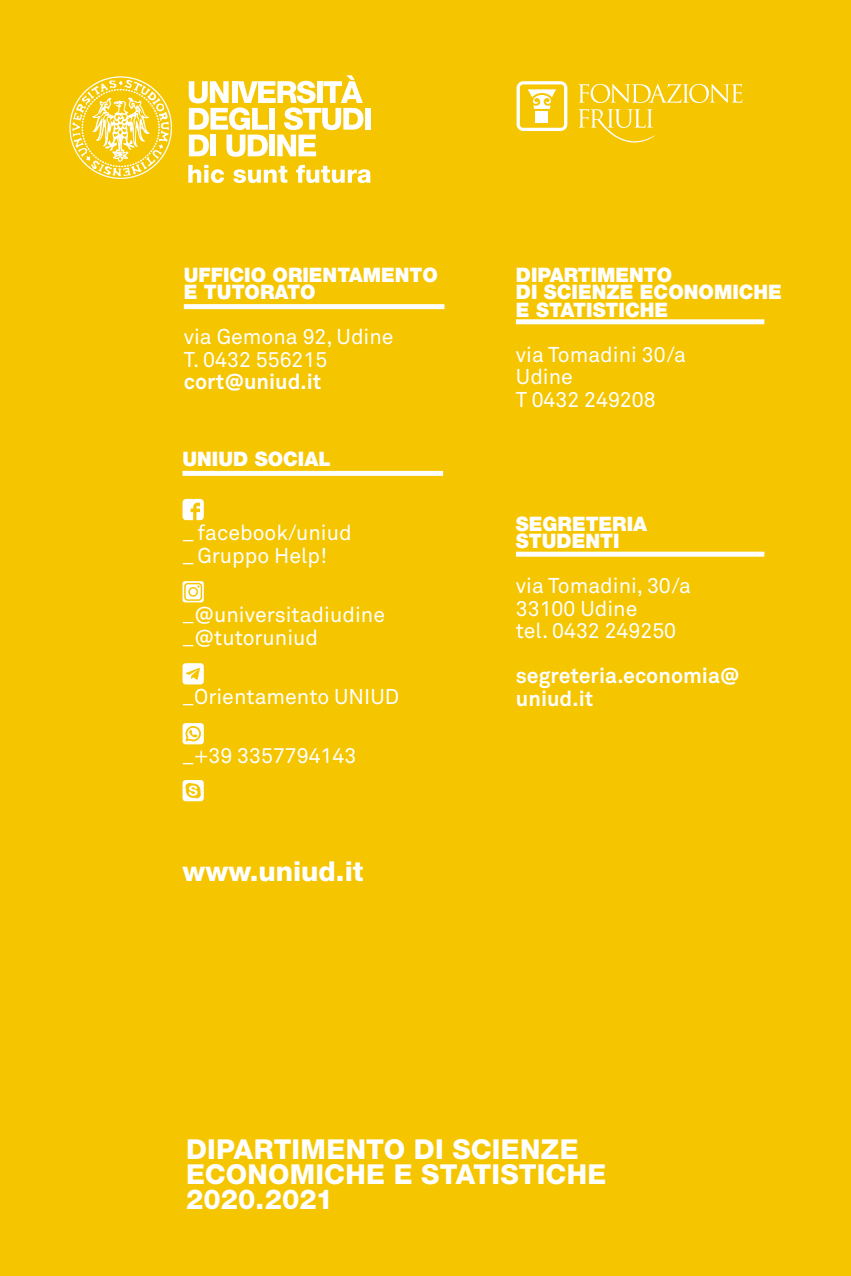
<style>
.page{position:relative;width:851px;height:1276px;background:#fff}
.page>*{position:absolute;margin:0;border:0;box-sizing:border-box;transform-origin:0 0}
.t1{font:800 27.5px/25px "Helvetica Neue LT Std";letter-spacing:.005em;color:#fff}
.t2{font:21.25px/22.5px "Akkurat";color:#fff}
.t3{font:700 21.25px/22.5px "Akkurat";color:#fff}
.t4{font:900 20px/17.5px "Helvetica Neue LT Std";color:#fff}
</style>
<div class="page">
<div style="left:0;top:0;width:850px;height:1276px;background:#f5c500"></div>
<svg style="left:69px;top:76px;width:103px;height:103px"></svg>
<div style="left:365px;top:108px;width:5px;height:22px;background:#fff"></div>
<svg style="left:189px;top:75px;width:174px;height:82px"></svg>
<svg style="left:188px;top:165px;width:36px;height:18px"></svg>
<svg style="left:233px;top:166px;width:54px;height:17px"></svg>
<svg style="left:296px;top:165px;width:75px;height:18px"></svg>
<div style="left:516px;top:319px;width:248px;height:5px;background:#fff"></div>
<div style="left:516px;top:552px;width:248px;height:5px;background:#fff"></div>
<svg style="left:516px;top:81px;width:51px;height:50px"></svg>
<div style="left:535px;top:112px;width:13px;height:11px;background:#fff"></div>
<svg style="left:578px;top:84px;width:164px;height:19px"></svg>
<svg style="left:578px;top:109px;width:76px;height:34px"></svg>
<div style="left:184px;top:304px;width:260px;height:5px;background:#fff"></div>
<div style="left:182px;top:471px;width:261px;height:5px;background:#fff"></div>
<svg style="left:182px;top:499px;width:22px;height:21px"></svg>
<svg style="left:182px;top:581px;width:22px;height:21px"></svg>
<svg style="left:182px;top:780px;width:22px;height:21px"></svg>
<svg style="left:182px;top:723px;width:22px;height:21px"></svg>
<svg style="left:182px;top:663px;width:22px;height:21px"></svg>
<p class="t4" style="left:184px;top:266px;width:256px">UFFICIO ORIENTAMENTO<br>E TUTORATO</p>
<p class="t2" style="left:184px;top:326px;width:211px">via Gemona 92, Udine<br>T. 0432 556215</p>
<p class="t3" style="left:184px;top:370px;width:139px">cort@uniud.it</p>
<p class="t4" style="left:182px;top:450px;width:150px">UNIUD SOCIAL</p>
<p class="t2" style="left:182px;top:522px;width:171px">_ facebook/uniud _ Gruppo Help!</p>
<p class="t2" style="left:182px;top:604px;width:204px">_@universitadiudine _@tutoruniud</p>
<p class="t2" style="left:182px;top:686px;width:218px">_Orientamento UNIUD</p>
<p class="t2" style="left:182px;top:745px;width:175px">_+39 3357794143</p>
<p class="t1" style="left:182px;top:859px;width:182px">www.uniud.it</p>
<p class="t4" style="left:516px;top:266px;width:267px">DIPARTIMENTO<br>DI SCIENZE ECONOMICHE<br>E STATISTICHE</p>
<p class="t2" style="left:516px;top:343px;width:171px">via Tomadini 30/a<br>Udine<br>T 0432 249208</p>
<p class="t4" style="left:516px;top:515px;width:133px">SEGRETERIA<br>STUDENTI</p>
<p class="t2" style="left:516px;top:575px;width:177px">via Tomadini, 30/a<br>33100 Udine<br>tel. 0432 249250</p>
<p class="t3" style="left:516px;top:664px;width:225px">segreteria.economia@ uniud.it</p>
<p class="t1" style="left:186px;top:1136px;width:421px">DIPARTIMENTO DI SCIENZE<br>ECONOMICHE E STATISTICHE<br>2020.2021</p>
</div>
